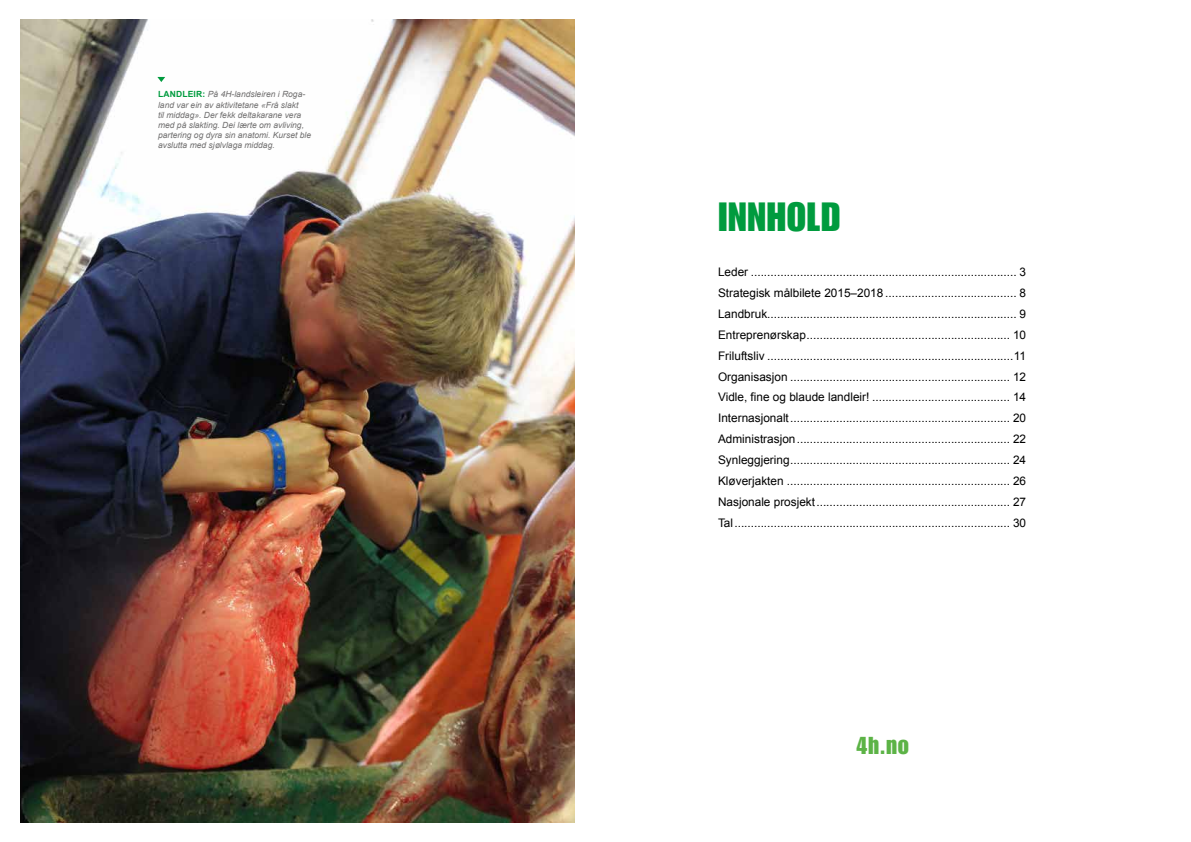
<style>
.page{position:relative;width:1191px;height:842px;background:#fff}
.page>*{position:absolute;margin:0;border:0;box-sizing:border-box;transform-origin:0 0}
.t1{font:40px "Impact";letter-spacing:.02em;color:#009b3e}
.t2{font:24px "Impact";color:#5cb346}
.t3{font:11.8px/20.9px "Arial";color:#000;text-align:justify}
.t4{font:italic 8.5px/10.2px "Arial";color:#706f6f}
.s1{font-weight:700;font-style:normal;color:#009b3e}
</style>
<div class="page">
<img style="left:21px;top:20px;width:554px;height:802px">
<svg style="left:157px;top:77px;width:8px;height:5px"></svg>
<p class="t4" style="left:158px;top:89px;width:155px"><span class="s1">LANDLEIR:</span> På 4H-landsleiren i Roga&shy;land var ein av aktivitetane «Frå slakt<br>til middag». Der fekk deltakarane vera med på slakting. Dei lærte om avliving, partering og dyra sin anatomi. Kurset ble avslutta med sjølvlaga middag.</p>
<h1 class="t1" style="left:718px;top:194px;width:123px">INNHOLD</h1>
<p class="t3" style="left:718px;top:262px;width:309px">Leder ................................................................................. 3<br>Strategisk målbilete 2015–2018 ........................................ 8<br>Landbruk............................................................................ 9<br>Entreprenørskap.............................................................. 10<br>Friluftsliv ...........................................................................11<br>Organisasjon ................................................................... 12<br>Vidle, fine og blaude landleir! .......................................... 14<br>Internasjonalt................................................................... 20<br>Administrasjon................................................................. 22<br>Synleggjering................................................................... 24<br>Kløverjakten .................................................................... 26<br>Nasjonale prosjekt........................................................... 27<br>Tal.................................................................................... 30</p>
<h2 class="t2" style="left:856px;top:732px;width:54px">4h.no</h2>
</div>
